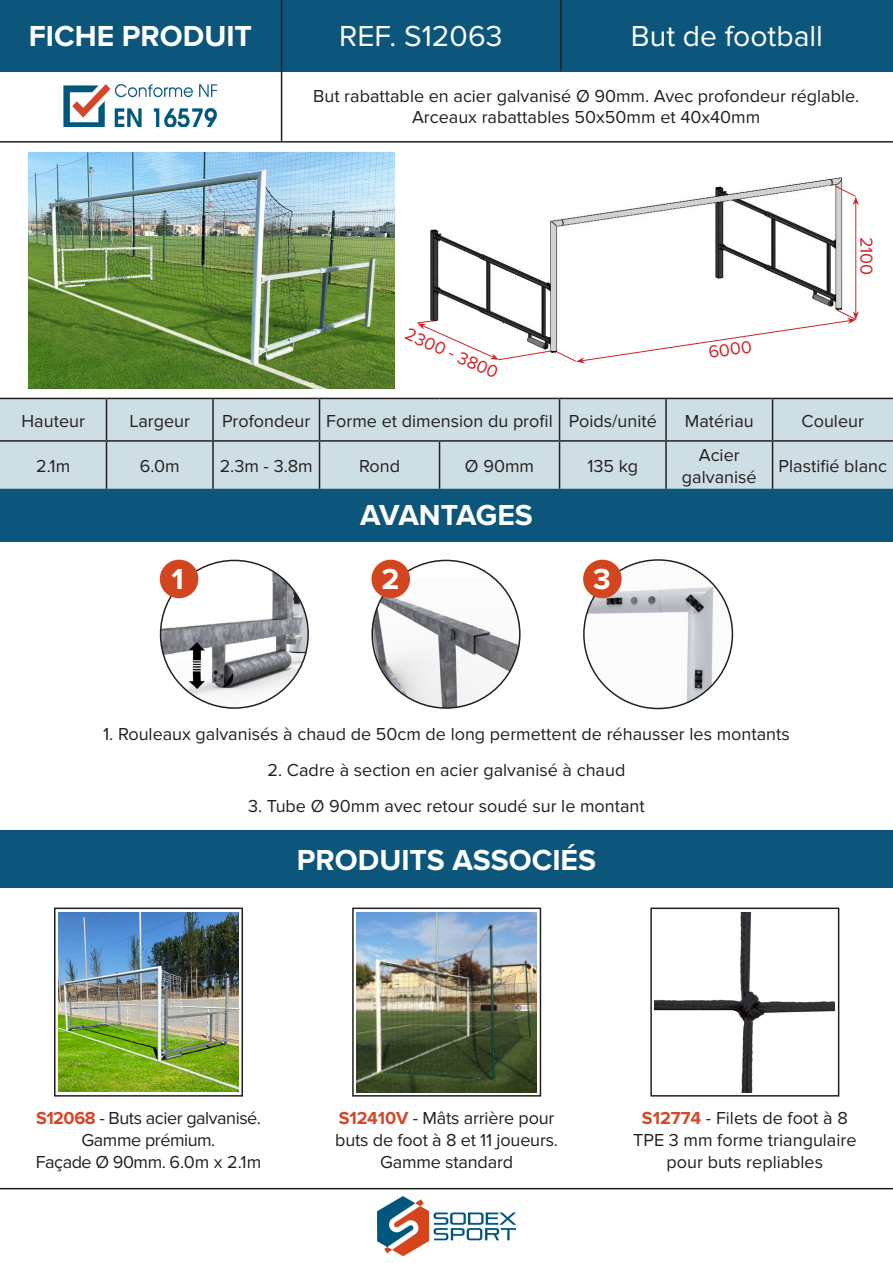
<style>
.page{position:relative;width:893px;height:1263px;background:#fff}
.page>*{position:absolute;margin:0;border:0;box-sizing:border-box;transform-origin:0 0}
.t1{font:700 30px "Proxima Nova";color:#fff}
.t2{font:30px "Proxima Nova";color:#fff}
.t3{font:18px/21.6px "Proxima Nova";color:#231f20;text-align:center}
.t4{font:18px/21.6px "Proxima Nova";letter-spacing:-.025em;color:#231f20;text-align:center}
.t5{font:18px "Proxima Nova";color:#d1232a}
.s1{font-weight:700;color:#d44728}
</style>
<div class="page">
<div style="left:0;top:0;width:893px;height:71px;background:#0c567c"></div>
<div style="left:0;top:484px;width:893px;height:57px;background:#0c567c"></div>
<div style="left:0;top:830px;width:893px;height:57px;background:#0c567c"></div>
<hr style="left:281px;top:0;width:1px;height:71px;background:#231f20">
<hr style="left:281px;top:70px;width:1px;height:71px;background:#231f20">
<hr style="left:560px;top:0;width:2px;height:71px;background:#231f20">
<img style="left:378px;top:1197px;width:137px;height:59px">
<hr style="left:0;top:1188px;width:893px;height:1px;background:#231f20">
<hr style="left:0;top:141px;width:893px;height:2px;background:#231f20">
<img style="left:29px;top:152px;width:365px;height:236px">
<div style="left:0;top:399px;width:893px;height:90px;background:#cddfe5"></div>
<hr style="left:106px;top:399px;width:1px;height:41px;background:#231f20">
<hr style="left:212px;top:399px;width:2px;height:41px;background:#231f20">
<hr style="left:319px;top:399px;width:1px;height:41px;background:#231f20">
<hr style="left:559px;top:399px;width:1px;height:41px;background:#231f20">
<hr style="left:665px;top:399px;width:2px;height:41px;background:#231f20">
<hr style="left:772px;top:399px;width:1px;height:41px;background:#231f20">
<hr style="left:0;top:440px;width:106px;height:2px;background:#231f20">
<hr style="left:106px;top:440px;width:107px;height:2px;background:#231f20">
<hr style="left:106px;top:442px;width:1px;height:47px;background:#231f20">
<hr style="left:213px;top:440px;width:107px;height:2px;background:#231f20">
<hr style="left:212px;top:442px;width:2px;height:47px;background:#231f20">
<hr style="left:320px;top:440px;width:120px;height:2px;background:#231f20">
<hr style="left:319px;top:442px;width:1px;height:47px;background:#231f20">
<hr style="left:440px;top:440px;width:120px;height:2px;background:#231f20">
<hr style="left:439px;top:442px;width:1px;height:47px;background:#231f20">
<hr style="left:560px;top:440px;width:106px;height:2px;background:#231f20">
<hr style="left:559px;top:442px;width:1px;height:47px;background:#231f20">
<hr style="left:666px;top:440px;width:106px;height:2px;background:#231f20">
<hr style="left:665px;top:442px;width:2px;height:47px;background:#231f20">
<hr style="left:772px;top:440px;width:121px;height:2px;background:#231f20">
<hr style="left:772px;top:442px;width:1px;height:47px;background:#231f20">
<hr style="left:0;top:398px;width:106px;height:1px;background:#231f20">
<hr style="left:106px;top:398px;width:107px;height:1px;background:#231f20">
<hr style="left:213px;top:398px;width:107px;height:1px;background:#231f20">
<hr style="left:320px;top:398px;width:120px;height:1px;background:#231f20">
<hr style="left:440px;top:398px;width:120px;height:1px;background:#231f20">
<hr style="left:560px;top:398px;width:106px;height:1px;background:#231f20">
<hr style="left:666px;top:398px;width:106px;height:1px;background:#231f20">
<hr style="left:772px;top:398px;width:121px;height:1px;background:#231f20">
<img style="left:161px;top:560px;width:147px;height:148px;border-radius:74px">
<img style="left:190px;top:642px;width:14px;height:47px">
<div style="left:160px;top:560px;width:38px;height:38px;background:#d2451e;border-radius:50%"></div>
<img style="left:373px;top:578px;width:147px;height:130px">
<div style="left:371px;top:560px;width:39px;height:38px;background:#d2451e;border-radius:50%"></div>
<img style="left:584px;top:563px;width:148px;height:145px">
<div style="left:583px;top:560px;width:39px;height:38px;background:#d2451e;border-radius:50%"></div>
<div style="left:352px;top:907px;width:189px;height:189px;border:2px solid #231f20"></div>
<img style="left:357px;top:912px;width:180px;height:180px">
<div style="left:54px;top:907px;width:189px;height:189px;border:2px solid #231f20"></div>
<img style="left:59px;top:912px;width:179px;height:180px">
<div style="left:650px;top:907px;width:189px;height:189px;border:2px solid #231f20"></div>
<img style="left:655px;top:912px;width:180px;height:180px">
<img style="left:430px;top:177px;width:413px;height:132px">
<hr style="left:855px;top:203px;width:1px;height:111px;background:#d1232a">
<svg style="left:834px;top:185px;width:25px;height:20px"></svg>
<svg style="left:417px;top:309px;width:442px;height:54px"></svg>
<img style="left:63px;top:84px;width:154px;height:42px">
<p class="t1" style="left:29px;top:18px;width:225px">FICHE PRODUIT</p>
<p class="t2" style="left:339px;top:18px;width:165px">REF. S12063</p>
<p class="t2" style="left:631px;top:18px;width:194px">But de football</p>
<p class="t3" style="left:313px;top:85px;width:548px">But rabattable en acier galvanisé Ø 90mm. Avec profondeur réglable.</p>
<p class="t3" style="left:412px;top:107px;width:350px">Arceaux rabattables 50x50mm et 40x40mm</p>
<p class="t5" style="left:410px;top:323px;width:101px;rotate:24deg">2300 - 3800</p>
<p class="t5" style="left:707px;top:342px;width:45px;rotate:-8deg">6000</p>
<p class="t5" style="left:877px;top:237px;width:40px;rotate:90deg">2100</p>
<p class="t3" style="left:21px;top:410px;width:65px">Hauteur</p>
<p class="t3" style="left:129px;top:410px;width:62px">Largeur</p>
<p class="t3" style="left:222px;top:410px;width:90px">Profondeur</p>
<p class="t3" style="left:326px;top:410px;width:228px">Forme et dimension du profil</p>
<p class="t3" style="left:569px;top:410px;width:90px">Poids/unité</p>
<p class="t3" style="left:685px;top:410px;width:70px">Matériau</p>
<p class="t3" style="left:801px;top:410px;width:64px">Couleur</p>
<p class="t3" style="left:36px;top:455px;width:35px">2.1m</p>
<p class="t3" style="left:140px;top:455px;width:41px">6.0m</p>
<p class="t3" style="left:220px;top:455px;width:95px">2.3m - 3.8m</p>
<p class="t3" style="left:359px;top:455px;width:42px">Rond</p>
<p class="t3" style="left:465px;top:455px;width:71px">Ø 90mm</p>
<p class="t3" style="left:587px;top:455px;width:52px">135 kg</p>
<p class="t3" style="left:699px;top:445px;width:42px">Acier</p>
<p class="t3" style="left:682px;top:466px;width:76px">galvanisé</p>
<p class="t3" style="left:778px;top:455px;width:110px">Plastifié blanc</p>
<p class="t1" style="left:360px;top:497px;width:174px">AVANTAGES</p>
<p class="t1" style="left:171px;top:562px;width:14px">1</p>
<p class="t1" style="left:382px;top:562px;width:19px">2</p>
<p class="t1" style="left:593px;top:562px;width:19px">3</p>
<p class="t3" style="left:103px;top:723px;width:688px">1. Rouleaux galvanisés à chaud de 50cm de long permettent de réhausser les montants</p>
<p class="t3" style="left:268px;top:759px;width:359px">2. Cadre à section en acier galvanisé à chaud</p>
<p class="t3" style="left:248px;top:795px;width:398px">3. Tube Ø 90mm avec retour soudé sur le montant</p>
<p class="t1" style="left:297px;top:843px;width:301px">PRODUITS ASSOCIÉS</p>
<p class="t4" style="left:36px;top:1108px;width:226px"><span class="s1">S12068</span> - Buts acier galvanisé.<br>Gamme prémium.</p>
<p class="t4" style="left:36px;top:1151px;width:227px">Façade Ø 90mm. 6.0m x 2.1m</p>
<p class="t3" style="left:335px;top:1108px;width:224px;text-align:left"><span class="s1">S12410V</span> - Mâts arrière pour buts de foot à 8 et 11 joueurs.</p>
<p class="t3" style="left:380px;top:1151px;width:135px">Gamme standard</p>
<p class="t3" style="left:633px;top:1108px;width:225px"><span class="s1">S12774</span> - Filets de foot à 8<br>TPE 3 mm forme triangulaire pour buts repliables</p>
</div>
